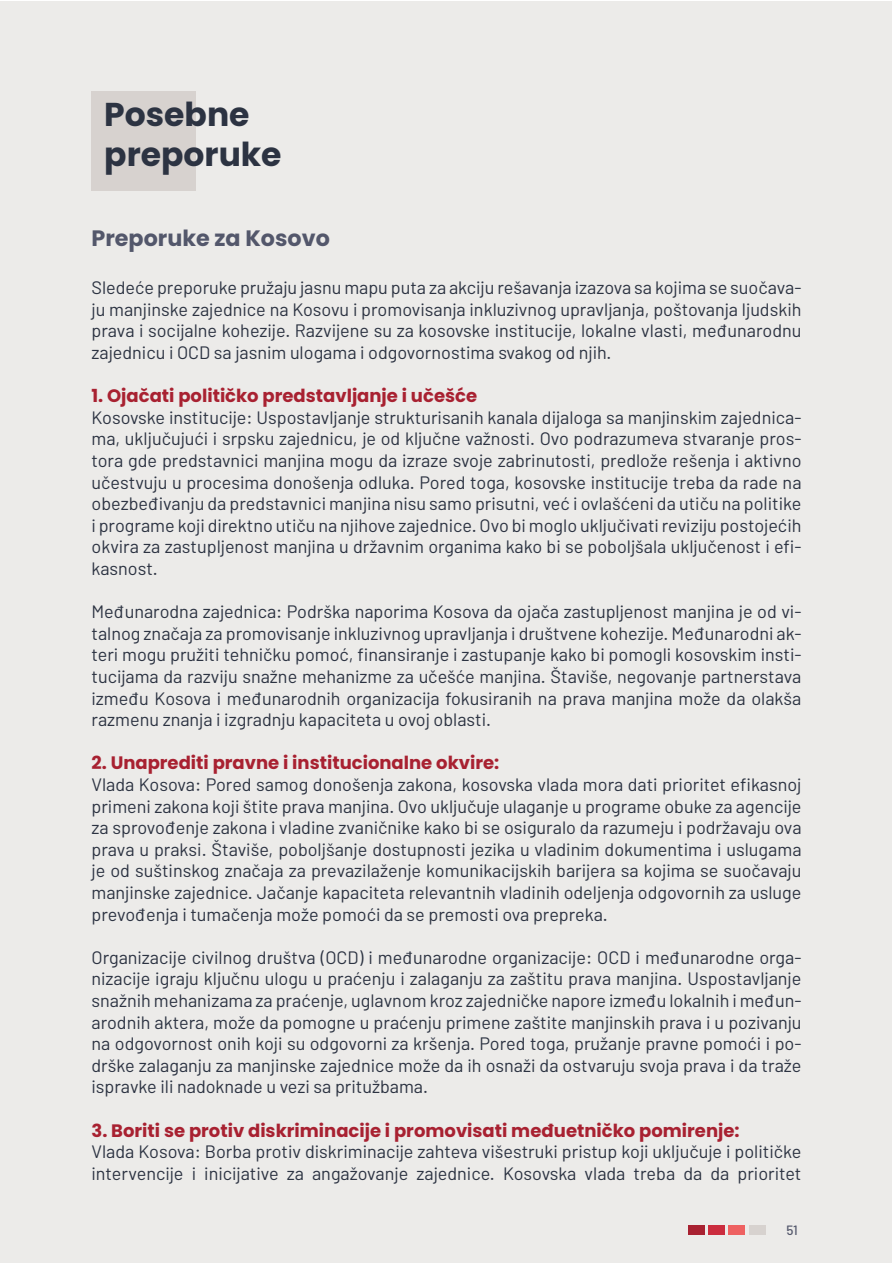
<style>
.page{position:relative;width:893px;height:1263px;background:#fff}
.page>*{position:absolute;margin:0;border:0;box-sizing:border-box;transform-origin:0 0}
.t1{font:700 33px/39.6px "Poppins";color:#2c3342}
.t2{font:700 22.2px "Poppins";color:#53576b}
.t3{font:18px/21.6px "Barlow";color:#2c3342;text-align:justify}
.t4{font:700 18px "Poppins";color:#a82131}
.t5{font:500 13.5px "Barlow";color:#53576b}
</style>
<div class="page">
<div style="left:0;top:2px;width:891px;height:1261px;background:#ecebe9"></div>
<div style="left:688px;top:1225px;width:16px;height:9px;background:#a82131"></div>
<div style="left:749px;top:1225px;width:16px;height:9px;background:#d7d2cf"></div>
<div style="left:729px;top:1225px;width:16px;height:9px;background:#ee6161"></div>
<div style="left:708px;top:1225px;width:17px;height:9px;background:#cb2c3e"></div>
<div style="left:92px;top:92px;width:104px;height:99px;background:#d7d2cf"></div>
<h1 class="t1" style="left:104px;top:95px;width:179px">Posebne preporuke</h1>
<p class="t2" style="left:92px;top:225px;width:240px">Preporuke za Kosovo</p>
<p class="t3" style="left:92px;top:276px;width:711px">Sledeće preporuke pružaju jasnu mapu puta za akciju rešavanja izazova sa kojima se suočava&shy;ju manjinske zajednice na Kosovu i promovisanja inkluzivnog upravljanja, poštovanja ljudskih prava i socijalne kohezije. Razvijene su za kosovske institucije, lokalne vlasti, međunarodnu zajednicu i OCD sa jasnim ulogama i odgovornostima svakog od njih.</p>
<p class="t4" style="left:92px;top:385px;width:387px">1. Ojačati političko predstavljanje i učešće</p>
<p class="t3" style="left:92px;top:406px;width:711px">Kosovske institucije: Uspostavljanje strukturisanih kanala dijaloga sa manjinskim zajednica&shy;ma, uključujući i srpsku zajednicu, je od ključne važnosti. Ovo podrazumeva stvaranje pros&shy;tora gde predstavnici manjina mogu da izraze svoje zabrinutosti, predlože rešenja i aktivno učestvuju u procesima donošenja odluka. Pored toga, kosovske institucije treba da rade na obezbeđivanju da predstavnici manjina nisu samo prisutni, već i ovlašćeni da utiču na politike i programe koji direktno utiču na njihove zajednice. Ovo bi moglo uključivati reviziju postojećih okvira za zastupljenost manjina u državnim organima kako bi se poboljšala uključenost i efi&shy;kasnost.</p>
<p class="t3" style="left:92px;top:600px;width:711px">Međunarodna zajednica: Podrška naporima Kosova da ojača zastupljenost manjina je od vi&shy;talnog značaja za promovisanje inkluzivnog upravljanja i društvene kohezije. Međunarodni ak&shy;teri mogu pružiti tehničku pomoć, finansiranje i zastupanje kako bi pomogli kosovskim insti&shy;tucijama da razviju snažne mehanizme za učešće manjina. Štaviše, negovanje partnerstava između Kosova i međunarodnih organizacija fokusiranih na prava manjina može da olakša razmenu znanja i izgradnju kapaciteta u ovoj oblasti.</p>
<p class="t4" style="left:92px;top:753px;width:409px">2. Unaprediti pravne i institucionalne okvire:</p>
<p class="t3" style="left:92px;top:773px;width:711px">Vlada Kosova: Pored samog donošenja zakona, kosovska vlada mora dati prioritet efikasnoj primeni zakona koji štite prava manjina. Ovo uključuje ulaganje u programe obuke za agencije za sprovođenje zakona i vladine zvaničnike kako bi se osiguralo da razumeju i podržavaju ova prava u praksi. Štaviše, poboljšanje dostupnosti jezika u vladinim dokumentima i uslugama je od suštinskog značaja za prevazilaženje komunikacijskih barijera sa kojima se suočavaju manjinske zajednice. Jačanje kapaciteta relevantnih vladinih odeljenja odgovornih za usluge prevođenja i tumačenja može pomoći da se premosti ova prepreka.</p>
<p class="t3" style="left:92px;top:946px;width:711px">Organizacije civilnog društva (OCD) i međunarodne organizacije: OCD i međunarodne orga&shy;nizacije igraju ključnu ulogu u praćenju i zalaganju za zaštitu prava manjina. Uspostavljanje snažnih mehanizama za praćenje, uglavnom kroz zajedničke napore između lokalnih i međun&shy;arodnih aktera, može da pomogne u praćenju primene zaštite manjinskih prava i u pozivanju na odgovornost onih koji su odgovorni za kršenja. Pored toga, pružanje pravne pomoći i po&shy;drške zalaganju za manjinske zajednice može da ih osnaži da ostvaruju svoja prava i da traže ispravke ili nadoknade u vezi sa pritužbama.</p>
<p class="t4" style="left:92px;top:1120px;width:650px">3. Boriti se protiv diskriminacije i promovisati međuetničko pomirenje:</p>
<p class="t3" style="left:92px;top:1140px;width:711px">Vlada Kosova: Borba protiv diskriminacije zahteva višestruki pristup koji uključuje i političke intervencije i inicijative za angažovanje zajednice. Kosovska vlada treba da da prioritet</p>
<p class="t5" style="left:786px;top:1221px;width:13px">51</p>
</div>
